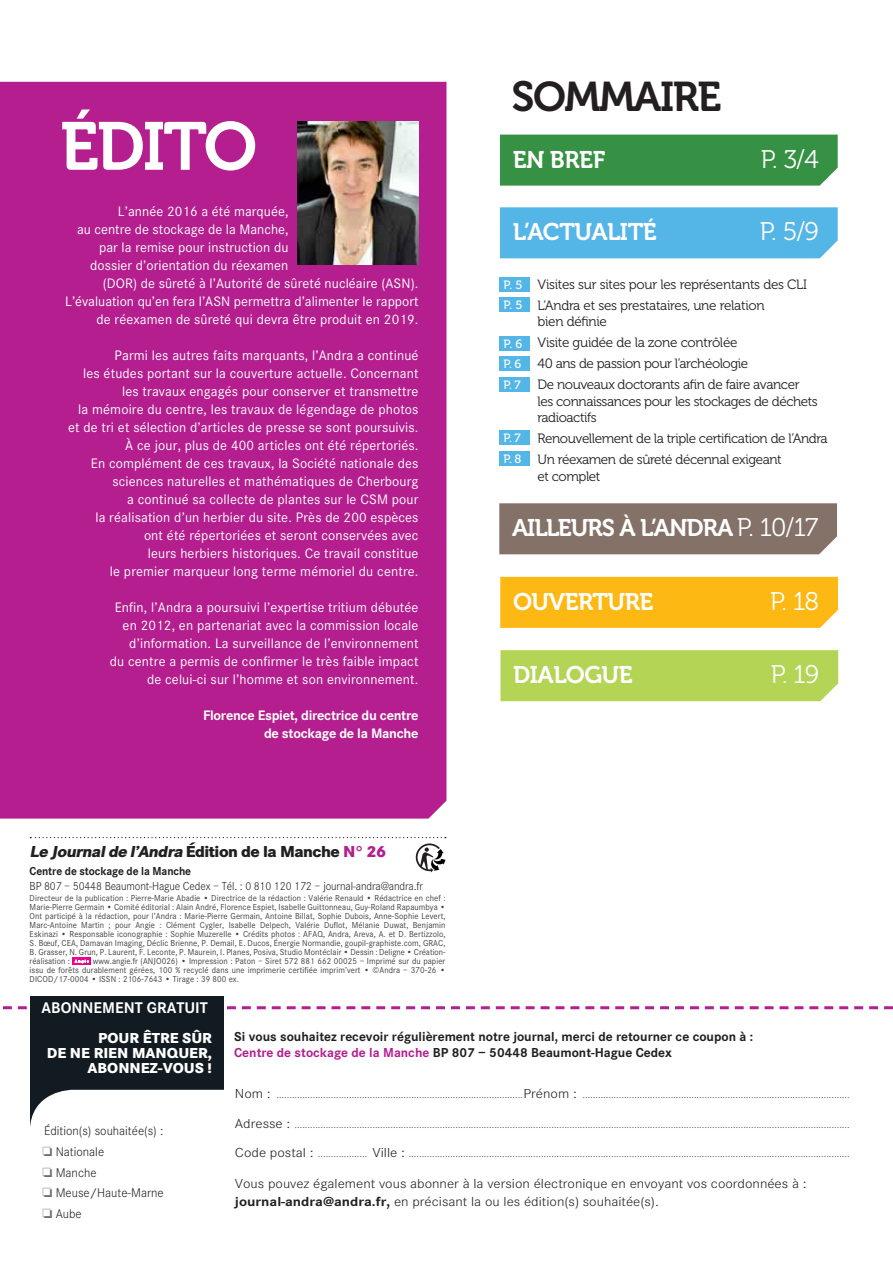
<style>
.page{position:relative;width:893px;height:1263px;background:#fff}
.page>*{position:absolute;margin:0;border:0;box-sizing:border-box;transform-origin:0 0}
.t1{font:67.5px "Museo 700";letter-spacing:-.035em;color:#fff}
.t2{font:41.4px "Museo 700";letter-spacing:-.035em;color:#231f20}
.t3{font:25.5px "Museo 300";color:#fff}
.t4{font:24px "Museo 700";letter-spacing:-.02em;color:#fff}
.t5{font:24px "Museo 700";letter-spacing:-.04em;color:#fff}
.t6{font:italic 700 16.5px "Corporate S Extra";color:#231f20}
.t7{font:16.05px "Corporate S Bold";color:#fff}
.t8{font:700 15px/15px "Corporate S Extra";letter-spacing:-.005em;color:#fff;text-align:right}
.t9{font:14.25px/18px "Corporate S Regular";letter-spacing:.01em;color:#fff;text-align:right}
.t10{font:14.25px/18px "Corporate S Bold";letter-spacing:-.02em;color:#fff;text-align:right}
.t11{font:13.5px/20.9px "Museo 300";letter-spacing:-.03em;color:#231f20}
.t12{font:13.5px/18px "Corporate S Light";color:#231f20;scale:1.12 1}
.t13{font:13.5px/16.2px "Corporate S Bold";color:#231f20}
.t14{font:13.05px/20.9px "Corporate S Light";color:#231f20}
.t15{font:12px "Corporate S Light";letter-spacing:-.01em;color:#231f20;scale:.95 1}
.t16{font:12px "Corporate S Bold";letter-spacing:-.01em;color:#231f20;scale:.95 1}
.t17{font:12px "Museo 500";color:#fff}
.t18{font:9px/9px "Corporate S Regular";letter-spacing:.01em;color:#404041;text-align:justify;scale:.95 1}
.t19{font:9px "Corporate S Light";color:#231f20;scale:1.12 1}
.s1{font-style:normal}
.s2{font-style:normal;color:#b41e8e}
.s3{font-size:42px}
.s4{font-family:"Museo 300";font-size:25.5px}
.s5{color:#b41e8e}
.s6{font-size:13.5px}
.s7{font-family:"Corporate S Bold"}
</style>
<div class="page">
<div style="left:0;top:82px;width:446px;height:737px;background:#b41e8e"></div>
<img style="left:297px;top:121px;width:121px;height:143px">
<div style="left:500px;top:135px;width:338px;height:51px;background:#369144"></div>
<div style="left:500px;top:207px;width:338px;height:51px;background:#54b6e7"></div>
<div style="left:499px;top:503px;width:338px;height:51px;background:#847269"></div>
<div style="left:499px;top:277px;width:31px;height:15px;background:#54b6e7"></div>
<div style="left:499px;top:336px;width:31px;height:15px;background:#54b6e7"></div>
<div style="left:499px;top:297px;width:31px;height:15px;background:#54b6e7"></div>
<div style="left:499px;top:377px;width:30px;height:15px;background:#54b6e7"></div>
<div style="left:499px;top:356px;width:30px;height:15px;background:#54b6e7"></div>
<div style="left:500px;top:577px;width:338px;height:51px;background:#fdb813"></div>
<div style="left:500px;top:650px;width:338px;height:51px;background:#b3d454"></div>
<div style="left:500px;top:430px;width:30px;height:15px;background:#54b6e7"></div>
<svg style="left:2px;top:1006px;width:891px;height:3px"></svg>
<div style="left:30px;top:996px;width:194px;height:144px;background:#121b21"></div>
<svg style="left:73px;top:958px;width:18px;height:7px"></svg>
<svg style="left:75px;top:959px;width:14px;height:4px"></svg>
<svg style="left:30px;top:837px;width:416px;height:35px"></svg>
<div style="left:499px;top:451px;width:31px;height:15px;background:#54b6e7"></div>
<div style="left:30px;top:1090px;width:194px;height:50px;background:#fff"></div>
<h1 class="t1" style="left:60px;top:121px;width:199px">ÉDITO</h1>
<p class="t9" style="left:118px;top:204px;width:172px">L’année 2016 a été marquée,</p>
<p class="t9" style="left:77px;top:222px;width:213px">au centre de stockage de la Manche,</p>
<p class="t9" style="left:99px;top:240px;width:191px">par la remise pour instruction du</p>
<p class="t9" style="left:90px;top:258px;width:200px">dossier d’orientation du réexamen</p>
<p class="t9" style="left:103px;top:276px;width:317px">(DOR) de sûreté à l’Autorité de sûreté nucléaire (ASN).</p>
<p class="t9" style="left:65px;top:294px;width:355px">L’évaluation qu’en fera l’ASN permettra d’alimenter le rapport</p>
<p class="t9" style="left:96px;top:312px;width:324px">de réexamen de sûreté qui devra être produit en 2019.</p>
<p class="t9" style="left:68px;top:348px;width:352px">Parmi les autres faits marquants, l’Andra a continué<br>les études portant sur la couverture actuelle. Concernant les travaux engagés pour conserver et transmettre<br>la mémoire du centre, les travaux de légendage de photos et de tri et sélection d’articles de presse se sont poursuivis.<br>À ce jour, plus de 400 articles ont été répertoriés.<br>En complément de ces travaux, la Société nationale des sciences naturelles et mathématiques de Cherbourg<br>a continué sa collecte de plantes sur le CSM pour<br>la réalisation d’un herbier du site. Près de 200 espèces<br>ont été répertoriées et seront conservées avec<br>leurs herbiers historiques. Ce travail constitue<br>le premier marqueur long terme mémoriel du centre.</p>
<p class="t9" style="left:110px;top:600px;width:310px">Enfin, l’Andra a poursuivi l’expertise tritium débutée en 2012, en partenariat avec la commission locale d’information. La surveillance de l’environnement<br>du centre a permis de confirmer le très faible impact de celui-ci sur l’homme et son environnement.</p>
<p class="t10" style="left:203px;top:708px;width:217px">Florence Espiet, directrice du centre de stockage de la Manche</p>
<p class="t6" style="left:30px;top:845px;width:358px">Le Journalde l’Andra <span class="s1">Édition de la Manche</span> <span class="s2">N° 26</span></p>
<p class="t16" style="left:30px;top:866px;width:171px">Centre de stockage de la Manche</p>
<p class="t15" style="left:30px;top:881px;width:416px">BP 807 – 50448 Beaumont-Hague Cedex – Tél. : 0 810 120 172 – journal-andra@andra.fr</p>
<p class="t18" style="left:30px;top:894px;width:439px">Directeur de la publication : Pierre-Marie Abadie • Directrice de la rédaction : Valérie Renauld • Rédactrice en chef :<br>Marie-Pierre Germain • Comité éditorial : Alain André, Florence Espiet, Isabelle Guittonneau, Guy-Roland Rapaumbya • Ont participé à la rédaction, pour l’Andra : Marie-Pierre Germain, Antoine Billat, Sophie Dubois, Anne-Sophie Levert, Marc-Antoine Martin ; pour Angie : Clément Cygler, Isabelle Delpech, Valérie Duflot, Mélanie Duwat, Benjamin Eskinazi • Responsable iconographie : Sophie Muzerelle • Crédits photos : AFAQ, Andra, Areva, A. et D. Bertizzolo, S. Bœuf, CEA, Damavan Imaging, Déclic Brienne, P. Demail, E. Ducos, Énergie Normandie, goupil-graphiste.com, GRAC, B. Grasser, N. Grun, P. Laurent, F. Leconte, P. Maurein, I. Planes, Posiva, Studio Montéclair • Dessin : Deligne • Création&shy;réalisation :</p>
<p class="t18" style="left:30px;top:957px;width:439px;text-indent:63px">www.angie.fr (ANJO026) • Impression : Paton – Siret 572 881 662 00025 – Imprimé sur du papier issu de forêts durablement gérées, 100 % recyclé dans une imprimerie certifiée imprim’vert • ©Andra – 370-26 • DICOD/17-0004 • ISSN : 2106-7643 • Tirage : 39 800 ex.</p>
<h2 class="t2" style="left:511px;top:81px;width:212px"><span class="s3">S</span>OMMAIRE</h2>
<h3 class="t4" style="left:513px;top:150px;width:94px">EN BREF</h3>
<h3 class="t3" style="left:761px;top:149px;width:60px">P. 3/4</h3>
<h3 class="t4" style="left:513px;top:223px;width:146px">L’ACTUALITÉ</h3>
<h3 class="t3" style="left:760px;top:222px;width:61px">P. 5/9</h3>
<p class="t17" style="left:504px;top:278px;width:20px">P. 5</p>
<p class="t17" style="left:504px;top:298px;width:20px">P. 5</p>
<p class="t17" style="left:504px;top:337px;width:20px">P. 6</p>
<p class="t17" style="left:504px;top:357px;width:19px">P. 6</p>
<p class="t17" style="left:504px;top:377px;width:19px">P. 7</p>
<p class="t17" style="left:503px;top:431px;width:19px">P. 7</p>
<p class="t17" style="left:504px;top:451px;width:19px">P. 8</p>
<p class="t11" style="left:537px;top:275px;width:271px">Visites sur sites pour les représentants des CLI<br>L’Andra et ses prestataires, une relation</p>
<p class="t11" style="left:537px;top:313px;width:264px">bien définie<br>Visite guidée de la zone contrôlée<br>40 ans de passion pour l’archéologie<br>De nouveaux doctorants afin de faire avancer</p>
<p class="t11" style="left:537px;top:394px;width:282px;line-height:16.6px">les connaissances pour les stockages de déchets radioactifs</p>
<p class="t11" style="left:537px;top:429px;width:292px">Renouvellement de la triple certification de l’Andra<br>Un réexamen de sûreté décennal exigeant</p>
<p class="t11" style="left:537px;top:467px;width:64px">et complet</p>
<h3 class="t5" style="left:512px;top:519px;width:308px">AILLEURS À L’ANDRA <span class="s4">P. 10/17</span></h3>
<h3 class="t4" style="left:513px;top:593px;width:142px">OUVERTURE</h3>
<h3 class="t3" style="left:770px;top:591px;width:50px">P. 18</h3>
<h3 class="t4" style="left:513px;top:666px;width:121px">DIALOGUE</h3>
<h3 class="t3" style="left:771px;top:665px;width:50px">P. 19</h3>
<p class="t7" style="left:42px;top:1001px;width:168px">ABONNEMENT GRATUIT</p>
<p class="t8" style="left:47px;top:1031px;width:167px">POUR ÊTRE SÛR<br>DE NE RIEN MANQUER,<br>ABONNEZ-VOUS !</p>
<p class="t14" style="left:56px;top:1121px;width:110px;text-indent:-12px">Édition(s) souhaitée(s) :<br>Nationale<br>Manche<br>Meuse/Haute-Marne<br>Aube</p>
<p class="t13" style="left:234px;top:1030px;width:520px">Si vous souhaitez recevoir régulièrement notre journal, merci de retourner ce coupon à :<br><span class="s5">Centre de stockage de la Manche</span> BP 807 – 50448 Beaumont-Hague Cedex</p>
<p class="t19" style="left:235px;top:1092px;width:550px"><span class="s6">Nom :</span> ...............................................................................................<span class="s6">Prénom :</span> .......................................................................................................</p>
<p class="t19" style="left:235px;top:1121px;width:550px"><span class="s6">Adresse :</span> ......................................................................................................................................................................................................................</p>
<p class="t19" style="left:235px;top:1151px;width:550px"><span class="s6">Code postal :</span> ................... <span class="s6">Ville :</span> ..........................................................................................................................................................................</p>
<p class="t12" style="left:235px;top:1176px;width:512px">Vous pouvez également vous abonner à la version électronique en envoyant vos coordonnées à : <span class="s7">journal-andra@andra.fr,</span> en précisant la ou les édition(s) souhaitée(s).</p>
</div>
